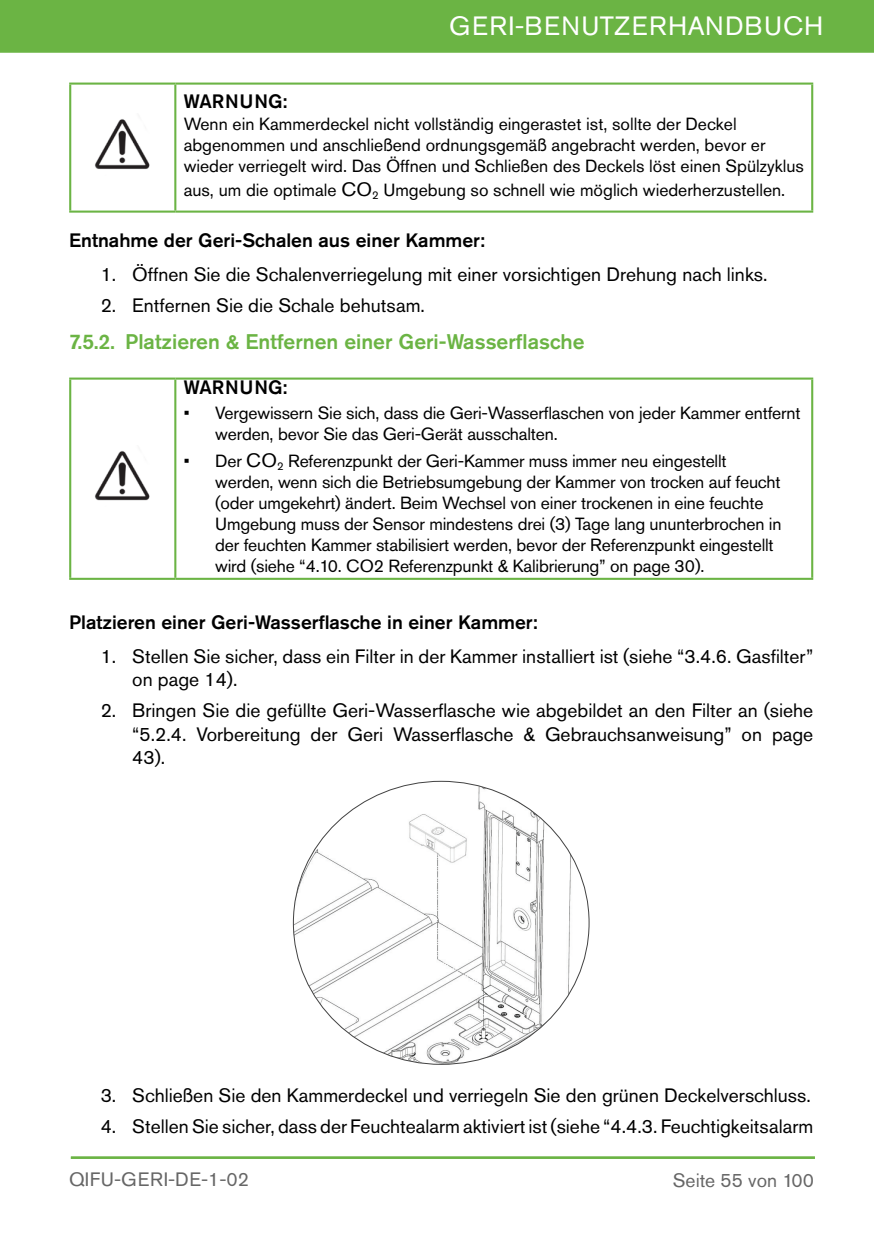
<style>
.page{position:relative;width:874px;height:1241px;background:#fff}
.page>*{position:absolute;margin:0;border:0;box-sizing:border-box;transform-origin:0 0}
.t1{font:26.25px "Akzidenz Grotesk Std";letter-spacing:.055em;color:#fff}
.t2{font:500 21px "Akzidenz Grotesk Std";color:#6bb444}
.t3{font:19.25px/23.6px "Akzidenz Grotesk Std";color:#000}
.WARNING_TABLE_BOLD{font:500 19.25px "Akzidenz Grotesk Std";color:#000}
.t4{font:19.25px "Akzidenz Grotesk Std";letter-spacing:.03em;color:#666}
.WARNING_TABLE_BOLD-2{font:500 19.25px "Akzidenz Grotesk Std";letter-spacing:.02em;color:#000}
.t5{font:19.25px "Akzidenz Grotesk Std";color:#666}
.TABLE_TEXT{font:17.5px/21px "Akzidenz Grotesk Std";letter-spacing:-.01em;color:#000}
.s1{font-size:19.25px}
</style>
<div class="page">
<div style="left:0;top:0;width:873px;height:53px;background:#6bb444"></div>
<hr style="left:71px;top:1156px;width:743px;height:1px;background:#6bb444">
<hr style="left:71px;top:1157px;width:743px;height:1px;background:#6bb444">
<hr style="left:69px;top:82px;width:106px;height:3px;background:#6bb444">
<hr style="left:69px;top:85px;width:2px;height:125px;background:#6bb444">
<hr style="left:175px;top:82px;width:637px;height:3px;background:#6bb444">
<hr style="left:810px;top:85px;width:2px;height:125px;background:#6bb444">
<hr style="left:69px;top:210px;width:106px;height:3px;background:#6bb444">
<hr style="left:175px;top:210px;width:637px;height:3px;background:#6bb444">
<hr style="left:174px;top:85px;width:2px;height:125px;background:#6bb444">
<img style="left:95px;top:119px;width:55px;height:50px">
<hr style="left:69px;top:377px;width:106px;height:2px;background:#6bb444">
<hr style="left:69px;top:379px;width:2px;height:198px;background:#6bb444">
<hr style="left:175px;top:377px;width:637px;height:2px;background:#6bb444">
<hr style="left:810px;top:379px;width:2px;height:198px;background:#6bb444">
<hr style="left:69px;top:577px;width:106px;height:2px;background:#6bb444">
<hr style="left:175px;top:577px;width:637px;height:2px;background:#6bb444">
<hr style="left:174px;top:379px;width:2px;height:198px;background:#6bb444">
<img style="left:95px;top:451px;width:55px;height:50px">
<img style="left:293px;top:781px;width:295px;height:283px">
<h1 class="t1" style="left:449px;top:11px;width:375px">GERI-BENUTZERHANDBUCH</h1>
<p class="WARNING_TABLE_BOLD-2" style="left:183px;top:89px;width:105px">WARNUNG:</p>
<p class="TABLE_TEXT" style="left:183px;top:114px;width:621px">Wenn ein Kammerdeckel nicht vollständig eingerastet ist, sollte der Deckel abgenommen und anschließend ordnungsgemäß angebracht werden, bevor er wieder verriegelt wird. Das Öffnen und Schließen des Deckels löst einen Spülzyklus</p>
<p class="TABLE_TEXT" style="left:183px;top:179px;width:602px">aus, um die optimale <span class="s1">CO</span><sub>2</sub> Umgebung so schnell wie möglich wiederherzustellen.</p>
<p class="WARNING_TABLE_BOLD" style="left:69px;top:228px;width:417px">Entnahme der Geri-Schalen aus einer Kammer:</p>
<p class="t3" style="left:101px;top:262px;width:668px">1. Öffnen Sie die Schalenverriegelung mit einer vorsichtigen Drehung nach links.</p>
<p class="t3" style="left:101px;top:293px;width:325px">2. Entfernen Sie die Schale behutsam.</p>
<p class="t2" style="left:69px;top:329px;width:516px">7.5.2. Platzieren &amp; Entfernen einer Geri-Wasserflasche</p>
<p class="WARNING_TABLE_BOLD-2" style="left:183px;top:375px;width:105px">WARNUNG:</p>
<p class="TABLE_TEXT" style="left:215px;top:402px;width:586px;text-indent:-32px">• Vergewissern Sie sich, dass die Geri-Wasserflaschen von jeder Kammer entfernt werden, bevor Sie das Geri-Gerät ausschalten.</p>
<p class="TABLE_TEXT" style="left:215px;top:450px;width:567px;text-indent:-32px">• Der <span class="s1">CO</span><sub>2</sub> Referenzpunkt der Geri-Kammer muss immer neu eingestellt werden, wenn sich die Betriebsumgebung der Kammer von trocken auf feucht (oder umgekehrt) ändert. Beim Wechsel von einer trockenen in eine feuchte Umgebung muss der Sensor mindestens drei (3) Tage lang ununterbrochen in der feuchten Kammer stabilisiert werden, bevor der Referenzpunkt eingestellt wird (siehe “4.10. CO2 Referenzpunkt &amp; Kalibrierung” on page 30).</p>
<p class="WARNING_TABLE_BOLD" style="left:69px;top:610px;width:469px">Platzieren einer Geri-Wasserflasche in einer Kammer:</p>
<p class="t3" style="left:132px;top:644px;width:682px;text-indent:-32px">1. Stellen Sie sicher, dass ein Filter in der Kammer installiert ist (siehe “3.4.6. Gasfilter” on page 14).</p>
<p class="t3" style="left:132px;top:698px;width:682px;text-align:justify;text-indent:-32px">2. Bringen Sie die gefüllte Geri-Wasserflasche wie abgebildet an den Filter an (siehe “5.2.4. Vorbereitung der Geri Wasserflasche &amp; Gebrauchsanweisung” on page 43).</p>
<p class="t3" style="left:101px;top:1083px;width:711px">3. Schließen Sie den Kammerdeckel und verriegeln Sie den grünen Deckelverschluss.</p>
<p class="t3" style="left:101px;top:1113px;width:713px">4. Stellen Sie sicher, dass der Feuchtealarm aktiviert ist (siehe “4.4.3. Feuchtigkeitsalarm</p>
<p class="t4" style="left:69px;top:1167px;width:181px">QIFU-GERI-DE-1-02</p>
<p class="t5" style="left:672px;top:1168px;width:143px">Seite 55 von 100</p>
</div>
